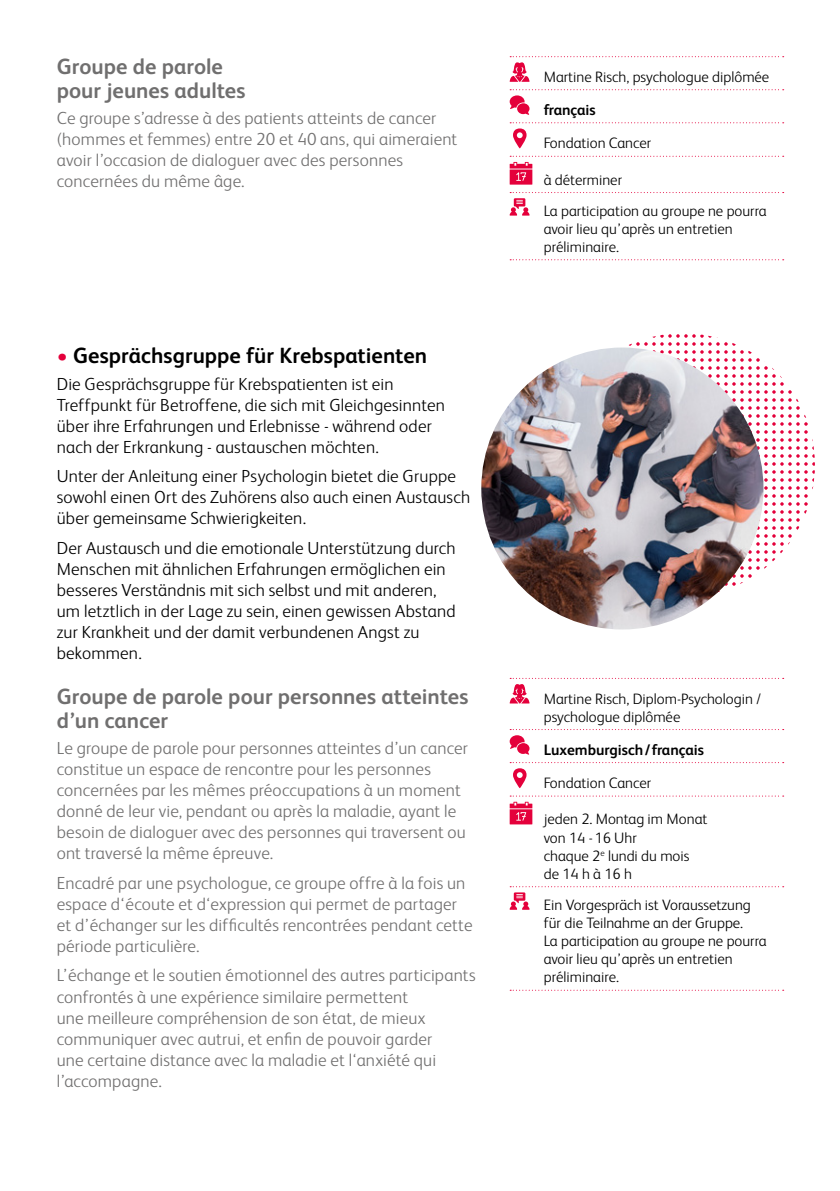
<style>
.page{position:relative;width:840px;height:1191px;background:#fff}
.page>*{position:absolute;margin:0;border:0;box-sizing:border-box;transform-origin:0 0}
.t1{font:700 22px/24px "FS Albert";color:#706f6f}
.t2{font:700 22px "FS Albert";letter-spacing:.005em;color:#000}
.t3{font:300 17.6px/21px "FS Albert";letter-spacing:.01em;color:#706f6f}
.t4{font:300 17.6px/21px "FS Albert";letter-spacing:.01em;color:#000}
.t5{font:300 15.2px/18.2px "FS Albert";color:#000}
.t6{font:700 15.2px "FS Albert";color:#000}
.s1{color:#e4003b}
</style>
<div class="page">
<svg style="left:550px;top:333px;width:264px;height:264px"></svg>
<svg style="left:510px;top:259px;width:273px;height:1px"></svg>
<svg style="left:509px;top:56px;width:274px;height:26px"></svg>
<svg style="left:509px;top:89px;width:274px;height:26px"></svg>
<svg style="left:510px;top:122px;width:273px;height:26px"></svg>
<svg style="left:509px;top:156px;width:274px;height:29px"></svg>
<svg style="left:509px;top:192px;width:274px;height:24px"></svg>
<svg style="left:510px;top:989px;width:273px;height:1px"></svg>
<svg style="left:509px;top:678px;width:274px;height:25px"></svg>
<svg style="left:509px;top:729px;width:274px;height:25px"></svg>
<svg style="left:510px;top:762px;width:273px;height:26px"></svg>
<svg style="left:509px;top:795px;width:274px;height:29px"></svg>
<svg style="left:509px;top:886px;width:274px;height:23px"></svg>
<img style="left:481px;top:347px;width:282px;height:282px;border-radius:141px">
<p class="t1" style="left:57px;top:53px;width:190px">Groupe de parole pour jeunes adultes</p>
<p class="t3" style="left:57px;top:107px;width:402px">Ce groupe s’adresse à des patients atteints de cancer (hommes et femmes) entre 20 et 40 ans, qui aimeraient avoir l’occasion de dialoguer avec des personnes concernées du même âge.</p>
<p class="t2" style="left:57px;top:340px;width:372px"><span class="s1">•</span> Gesprächsgruppe für Krebspatienten</p>
<p class="t4" style="left:57px;top:372px;width:389px">Die Gesprächsgruppe für Krebspatienten ist ein Treffpunkt für Betroffene, die sich mit Gleichgesinnten über ihre Erfahrungen und Erlebnisse - während oder nach der Erkrankung - austauschen möchten.</p>
<p class="t4" style="left:57px;top:465px;width:414px">Unter der Anleitung einer Psychologin bietet die Gruppe sowohl einen Ort des Zuhörens also auch einen Austausch über gemeinsame Schwierigkeiten.</p>
<p class="t4" style="left:57px;top:536px;width:400px">Der Austausch und die emotionale Unterstützung durch Menschen mit ähnlichen Erfahrungen ermöglichen ein besseres Verständnis mit sich selbst und mit anderen, um letztlich in der Lage zu sein, einen gewissen Abstand zur Krankheit und der damit verbundenen Angst zu bekommen.</p>
<p class="t1" style="left:57px;top:683px;width:413px">Groupe de parole pour personnes atteintes d’un cancer</p>
<p class="t3" style="left:57px;top:737px;width:412px">Le groupe de parole pour personnes atteintes d’un cancer constitue un espace de rencontre pour les personnes concernées par les mêmes préoccupations à un moment donné de leur vie, pendant ou après la maladie, ayant le besoin de dialoguer avec des personnes qui traversent ou ont traversé la même épreuve.</p>
<p class="t3" style="left:57px;top:871px;width:417px">Encadré par une psychologue, ce groupe offre à la fois un espace d‘écoute et d‘expression qui permet de partager et d’échanger sur les difficultés rencontrées pendant cette période particulière.</p>
<p class="t3" style="left:57px;top:964px;width:420px">L’échange et le soutien émotionnel des autres participants confrontés à une expérience similaire permettent<br>une meilleure compréhension de son état, de mieux communiquer avec autrui, et enfin de pouvoir garder<br>une certaine distance avec la maladie et l‘anxiété qui l’accompagne.</p>
<p class="t5" style="left:543px;top:67px;width:227px">Martine Risch, psychologue diplômée</p>
<p class="t6" style="left:543px;top:99px;width:53px">français</p>
<p class="t5" style="left:543px;top:133px;width:109px">Fondation Cancer</p>
<p class="t5" style="left:543px;top:163px;width:224px;line-height:31px">à déterminer<br>La participation au groupe ne pourra</p>
<p class="t5" style="left:543px;top:219px;width:190px">avoir lieu qu’après un entretien préliminaire.</p>
<p class="t5" style="left:543px;top:688px;width:219px">Martine Risch, Diplom-Psychologin / psychologue diplômée</p>
<p class="t6" style="left:543px;top:739px;width:162px">Luxemburgisch/français</p>
<p class="t5" style="left:543px;top:773px;width:109px">Fondation Cancer</p>
<p class="t5" style="left:543px;top:809px;width:165px">jeden 2. Montag im Monat von 14 -16 Uhr<br>chaque 2<sup>e</sup> lundi du mois de 14 h à 16 h</p>
<p class="t5" style="left:543px;top:894px;width:224px">Ein Vorgespräch ist Voraussetzung für die Teilnahme an der Gruppe.<br>La participation au groupe ne pourra avoir lieu qu’après un entretien préliminaire.</p>
</div>
